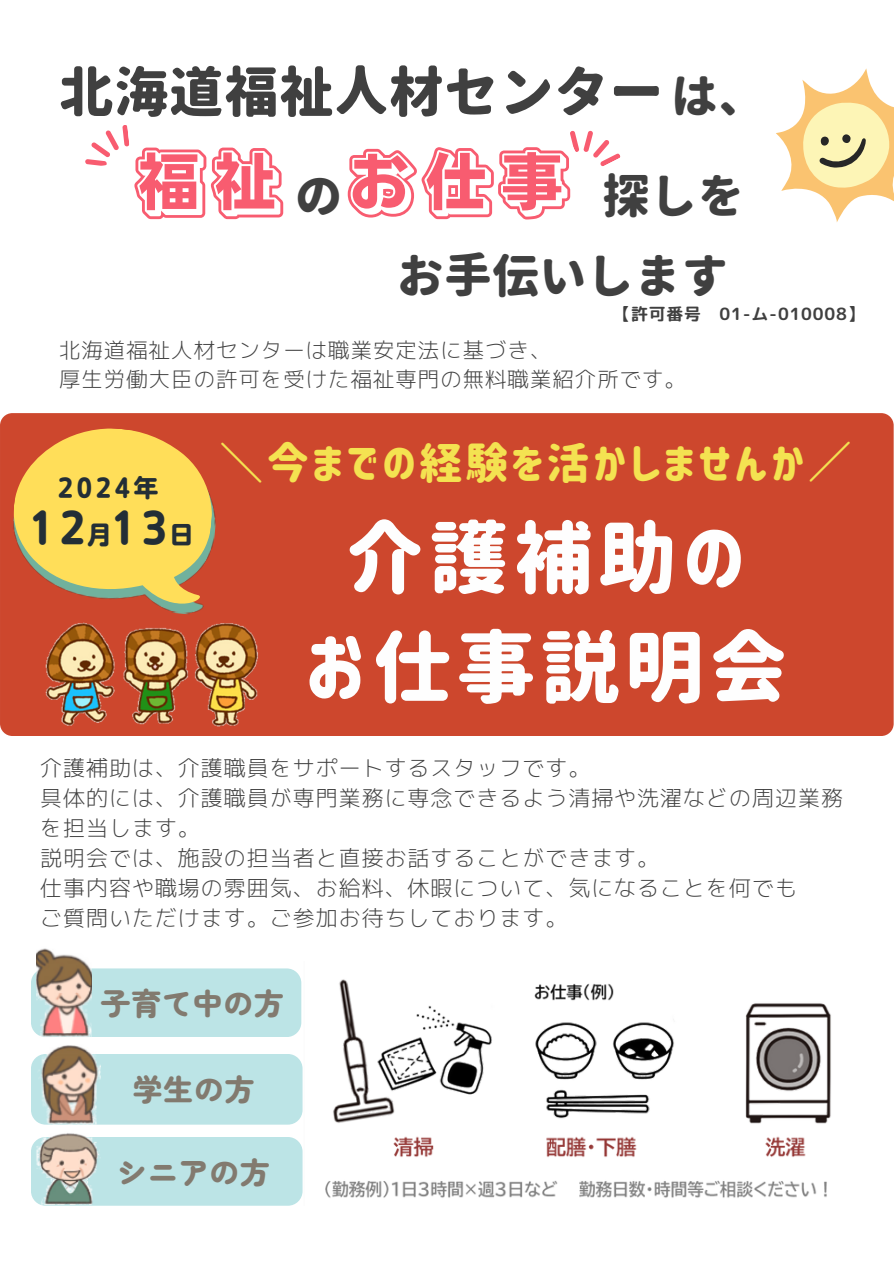
<style>
.page{position:relative;width:894px;height:1264px;background:#fff}
.page>*{position:absolute;margin:0;border:0;box-sizing:border-box;transform-origin:0 0}
.t1{font:78.75px/109.2px "Corporate Logo Rounded";letter-spacing:.07em;color:#fefefe;text-align:center}
.t2{font:75.3px "Mty Sousyoku Em C Jis W6";color:#f85c70}
.t3{font:800 54.15px "Gen Jyuu Gothic";letter-spacing:.015em;color:#404040}
.t4{font:800 46.65px "Gen Jyuu Gothic";letter-spacing:.015em;color:#404040}
.t5{font:43.05px "Corporate Logo Rounded";letter-spacing:.07em;color:#f4e251}
.t6{font:40.5px "Nud Motoya Maru Std W6";color:#232e36}
.t7{font:900 30.3px "Zen Maru Gothic";letter-spacing:.01em;color:#827a6f}
.t8{font:24.45px "Nud Motoya Maru Std W6";letter-spacing:.15em;color:#232e36}
.t9{font:21.9px/30px "mplus 1 p light";letter-spacing:.05em;color:#404040}
.t10{font:21.3px "mplus 1 p light";letter-spacing:.05em;color:#404040}
.t11{font:16.8px "rounded mplus 1 p bold";letter-spacing:.05em;color:#404040}
.s1{font-size:24.45px}
</style>
<div class="page">
<svg style="left:85px;top:125px;width:44px;height:41px"></svg>
<svg style="left:570px;top:130px;width:51px;height:37px"></svg>
<svg style="left:776px;top:68px;width:117px;height:154px"></svg>
<div style="left:0;top:413px;width:893px;height:323px;background:#cd472d;border-radius:12px"></div>
<img style="left:45px;top:622px;width:213px;height:105px">
<img style="left:159px;top:606px;width:45px;height:9px">
<svg style="left:13px;top:428px;width:203px;height:178px"></svg>
<img style="left:333px;top:979px;width:498px;height:178px">
<img style="left:325px;top:1180px;width:502px;height:18px">
<div style="left:31px;top:968px;width:270px;height:69px;background:#bce4e6;border-radius:15px"></div>
<img style="left:37px;top:948px;width:54px;height:89px">
<div style="left:31px;top:1053px;width:271px;height:71px;background:#bce4e6;border-radius:15px"></div>
<div style="left:31px;top:1136px;width:271px;height:69px;background:#bce4e6;border-radius:15px"></div>
<img style="left:37px;top:1045px;width:63px;height:79px">
<img style="left:31px;top:1133px;width:70px;height:72px">
<h4 class="t3" style="left:59px;top:53px;width:605px">北海道福祉人材センター</h4>
<h5 class="t4" style="left:670px;top:63px;width:96px">は、</h5>
<p class="t2" style="left:133px;top:146px;width:153px">福祉</p>
<h5 class="t4" style="left:295px;top:163px;width:48px">の</h5>
<p class="t2" style="left:343px;top:146px;width:230px">お仕事</p>
<h5 class="t4" style="left:602px;top:163px;width:143px">探しを</h5>
<h2 class="t4" style="left:397px;top:243px;width:332px">お手伝いします</h2>
<h2 class="t11" style="left:613px;top:302px;width:253px">【許可番号 01-ム-010008】</h2>
<p class="t10" style="left:59px;top:335px;width:493px">北海道福祉人材センターは職業安定法に基づき、</p>
<p class="t10" style="left:59px;top:364px;width:628px">厚生労働大臣の許可を受けた福祉専門の無料職業紹介所です。</p>
<h1 class="t8" style="left:58px;top:475px;width:102px">2024年</h1>
<h3 class="t6" style="left:28px;top:507px;width:161px">12<span class="s1">月</span>13<span class="s1">日</span></h3>
<p class="t5" style="left:219px;top:442px;width:634px">＼今までの経験を活かしませんか／</p>
<p class="t1" style="left:304px;top:504px;width:485px">介護補助の<br>お仕事説明会</p>
<p class="t9" style="left:40px;top:752px;width:551px">介護補助は、介護職員をサポートするスタッフです。</p>
<h6 class="t9" style="left:40px;top:782px;width:804px">具体的には、介護職員が専門業務に専念できるよう清掃や洗濯などの周辺業務を担当します。</h6>
<h3 class="t9" style="left:40px;top:842px;width:620px">説明会では、施設の担当者と直接お話することができます。</h3>
<p class="t9" style="left:40px;top:872px;width:758px">仕事内容や職場の雰囲気、お給料、休暇について、気になることを何でも</p>
<p class="t9" style="left:40px;top:902px;width:528px">ご質問いただけます。ご参加お待ちしております。</p>
<p class="t7" style="left:100px;top:980px;width:185px">子育て中の方</p>
<p class="t7" style="left:132px;top:1065px;width:124px">学生の方</p>
<h3 class="t7" style="left:117px;top:1148px;width:154px">シニアの方</h3>
</div>
